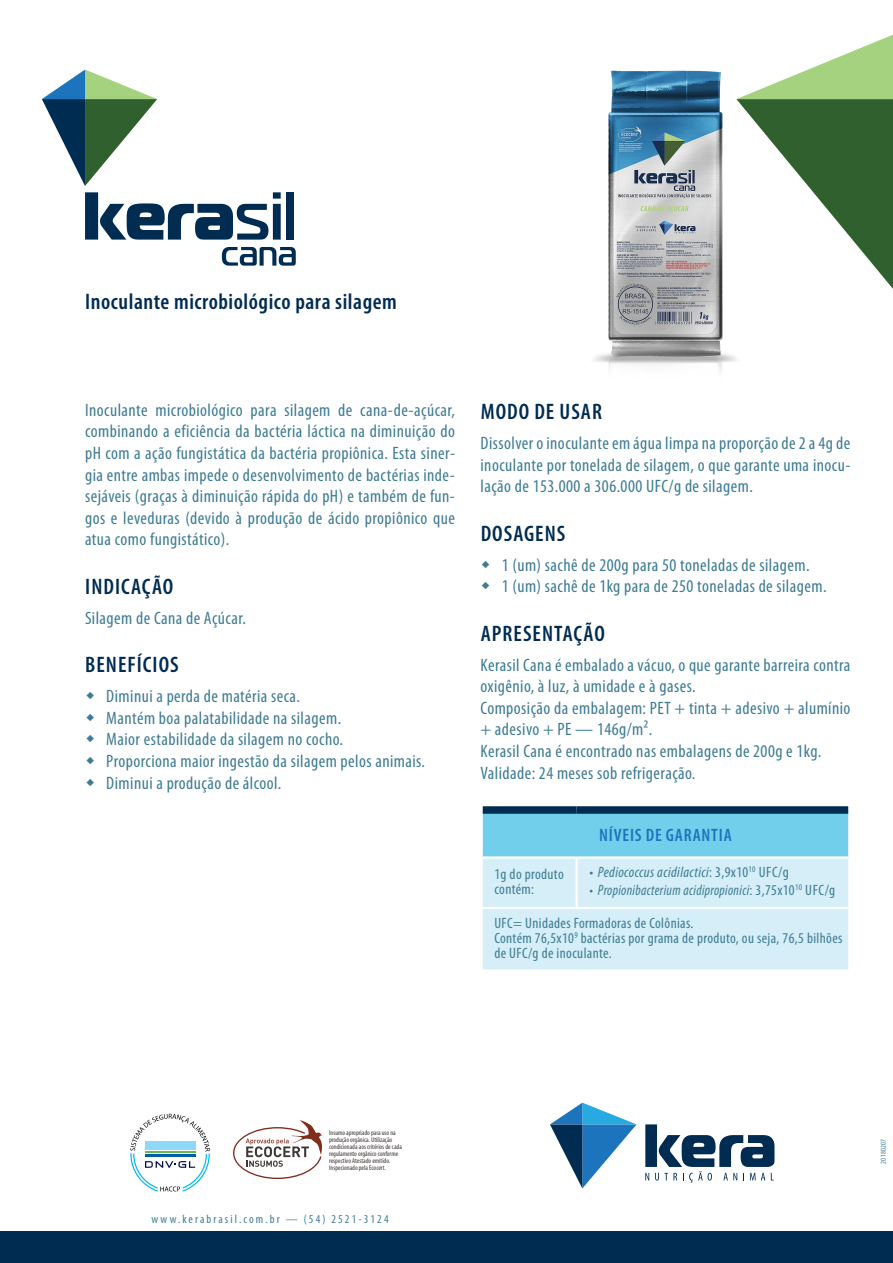
<style>
.page{position:relative;width:893px;height:1263px;background:#fff}
.page>*{position:absolute;margin:0;border:0;box-sizing:border-box;transform-origin:0 0}
.t1{font:600 condensed 22.5px "Myriad Pro";letter-spacing:.045em;color:#002c52}
.t2{font:600 condensed 22.5px "Myriad Pro";letter-spacing:.025em;color:#002c52}
.t3{font:condensed 18px/21.6px "Myriad Pro";letter-spacing:.025em;color:#3e7c94}
.t4{font:600 condensed 18px "Myriad Pro";letter-spacing:.045em;color:#1c75bc}
.t5{font:condensed 15px/15px "Myriad Pro";letter-spacing:.025em;color:#3e7c94}
.t6{font:condensed 15px/32.5px "Myriad Pro";letter-spacing:.025em;color:#3e7c94;scale:.93 1}
.t7{font:italic condensed 15px "Myriad Pro";letter-spacing:.025em;color:#3e7c94}
.t8{font:condensed 12px "Myriad Pro";letter-spacing:.175em;color:#3e7c94}
.t9{font:condensed 7.5px "Myriad Pro";letter-spacing:.025em;color:#3e7c94}
.t10{font:condensed 7.05px/7.1px "Myriad Pro";color:#3d3836}
.s1{font-style:normal}
.s2{font-style:italic}
</style>
<div class="page">
<img style="left:594px;top:70px;width:143px;height:301px">
<div style="left:0;top:1231px;width:893px;height:32px;background:#002c52"></div>
<svg style="left:233px;top:1120px;width:89px;height:59px"></svg>
<svg style="left:130px;top:1114px;width:80px;height:78px"></svg>
<svg style="left:550px;top:1103px;width:86px;height:85px"></svg>
<svg style="left:645px;top:1124px;width:129px;height:59px"></svg>
<div style="left:482px;top:810px;width:367px;height:47px;background:#71cfeb"></div>
<div style="left:483px;top:859px;width:365px;height:110px;background:#d5eef7"></div>
<hr style="left:575px;top:856px;width:3px;height:53px;background:#fff">
<hr style="left:480px;top:806px;width:3px;height:51px;background:#fff">
<hr style="left:848px;top:806px;width:2px;height:51px;background:#fff">
<div style="left:483px;top:806px;width:94px;height:8px;background:#002c52"></div>
<div style="left:577px;top:806px;width:271px;height:8px;background:#002c52"></div>
<hr style="left:483px;top:856px;width:92px;height:3px;background:#fff">
<hr style="left:578px;top:856px;width:270px;height:3px;background:#fff">
<hr style="left:483px;top:907px;width:92px;height:2px;background:#fff">
<hr style="left:578px;top:907px;width:270px;height:2px;background:#fff">
<svg style="left:85px;top:192px;width:196px;height:48px"></svg>
<div style="left:286px;top:192px;width:8px;height:48px;background:#002c52"></div>
<svg style="left:222px;top:247px;width:74px;height:19px"></svg>
<svg style="left:736px;top:35px;width:157px;height:254px"></svg>
<svg style="left:42px;top:70px;width:115px;height:116px"></svg>
<p class="t2" style="left:85px;top:289px;width:313px">INOCULANTE MICROBIOLÓGICO PARA SILAGEM</p>
<p class="t3" style="left:85px;top:399px;width:371px;text-align:justify">Inoculante microbiológico para silagem de cana-de-açúcar, combinando a eficiência da bactéria láctica na diminuição do pH com a ação fungistática da bactéria propiônica. Esta siner&shy;gia entre ambas impede o desenvolvimento de bactérias inde&shy;sejáveis (graças à diminuição rápida do pH) e também de fun&shy;gos e leveduras (devido à produção de ácido propiônico que atua como fungistático).</p>
<p class="t1" style="left:85px;top:574px;width:89px">INDICAÇÃO</p>
<p class="t3" style="left:85px;top:607px;width:162px">Silagem de Cana de Açúcar.</p>
<p class="t1" style="left:85px;top:652px;width:95px">BENEFÍCIOS</p>
<p class="t3" style="left:106px;top:686px;width:320px">Diminui a perda de matéria seca.<br>Mantém boa palatabilidade na silagem.<br>Maior estabilidade da silagem no cocho.<br>Proporciona maior ingestão da silagem pelos animais.<br>Diminui a produção de álcool.</p>
<p class="t1" style="left:481px;top:399px;width:123px">MODO DE USAR</p>
<p class="t3" style="left:480px;top:433px;width:371px;text-align:justify">Dissolver o inoculante em água limpa na proporção de 2 a 4g de inoculante por tonelada de silagem, o que garante uma inocu&shy;lação de 153.000 a 306.000 UFC/g de silagem.</p>
<p class="t1" style="left:481px;top:521px;width:86px">DOSAGENS</p>
<p class="t3" style="left:502px;top:554px;width:326px">1 (um) sachê de 200g para 50 toneladas de silagem.<br>1 (um) sachê de 1kg para de 250 toneladas de silagem.</p>
<p class="t1" style="left:481px;top:621px;width:126px">APRESENTAÇÃO</p>
<p class="t3" style="left:480px;top:654px;width:371px">Kerasil Cana é embalado a vácuo, o que garante barreira contra oxigênio, à luz, à umidade e à gases.<br>Composição da embalagem: PET + tinta + adesivo + alumínio + adesivo + PE — 146g/m².<br>Kerasil Cana é encontrado nas embalagens de 200g e 1kg.<br>Validade: 24 meses sob refrigeração.</p>
<p class="t4" style="left:599px;top:825px;width:134px">NÍVEIS DE GARANTIA</p>
<p class="t5" style="left:494px;top:867px;width:71px">1g do produto contém:</p>
<p class="t7" style="left:589px;top:864px;width:201px"><span class="s1">•</span> Pediococcus acidilactici<span class="s1">: 3,9x10</span><sup>10</sup> <span class="s1">ufc/g</span></p>
<p class="t6" style="left:494px;top:874px;width:368px;text-indent:95px">• <span class="s2">Propionibacterium acidipropionici</span>: 3,75x10<sup>10</sup> ufc/g<br>UFC= Unidades Formadoras de Colônias.</p>
<p class="t5" style="left:494px;top:931px;width:350px">Contém 76,5x10<sup>9</sup> bactérias por grama de produto, ou seja, 76,5 bilhões de UFC/g de inoculante.</p>
<p class="t10" style="left:329px;top:1129px;width:74px">Insumo apropriado para uso na produção orgânica. Utilização condicionada aos critérios de cada regulamento orgânico conforme respectivo Atestado emitido.<br>Inspecionado pela Ecocert.</p>
<p class="t9" style="left:879px;top:1163px;width:26px;rotate:-90deg">20180207</p>
<p class="t8" style="left:151px;top:1212px;width:239px">www.kerabrasil.com.br — (54) 2521-3124</p>
</div>
